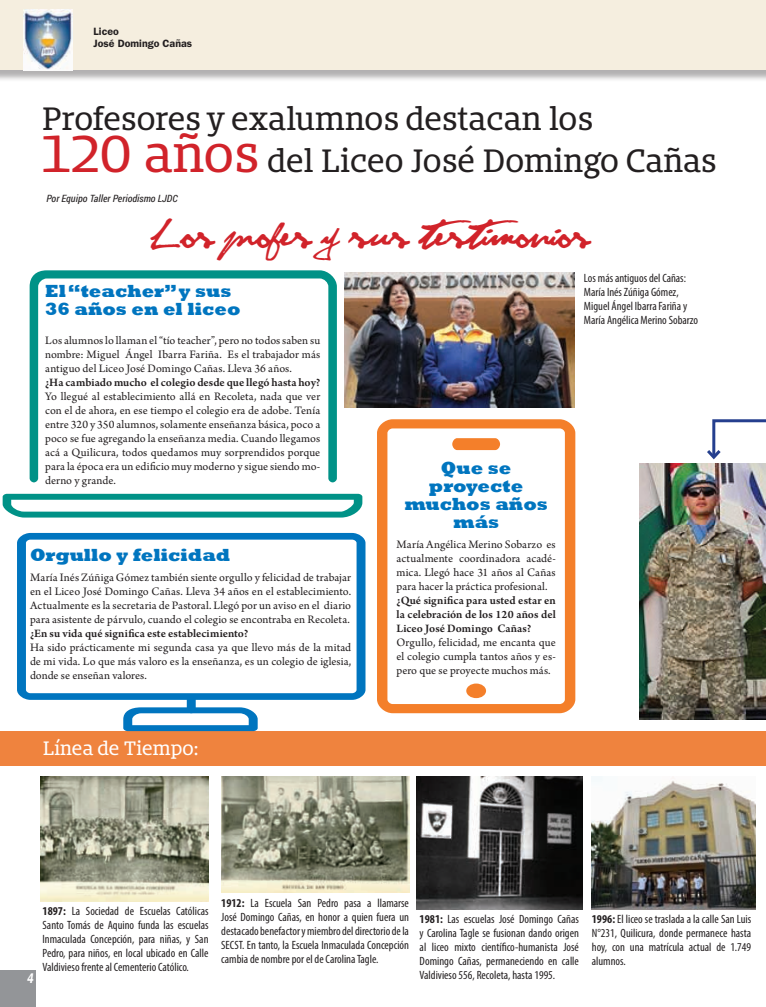
<style>
.page{position:relative;width:766px;height:1007px;background:#fff}
.page>*{position:absolute;margin:0;border:0;box-sizing:border-box;transform-origin:0 0}
.t1{font:36px "Cutty Fruty";color:#d1232a}
.t2{font:30px/42px "Bommer Slab";letter-spacing:-.005em;color:#231f20}
.t3{font:800 18px/18px "Rockwell";color:#0075bf}
.t4{font:18px "Bommer Slab";color:#fff}
.t5{font:italic 600 14.1px "Franklin Gothic";color:#fff;scale:.75 1}
.t6{font:12px/14px "Arno Pro";color:#231f20;text-align:justify}
.t7{font:condensed 12px/14px "Myriad Pro";color:#231f20;text-align:justify}
.t8{font:600 12px/14px "Arno Pro";color:#231f20;text-align:justify}
.t9{font:600 10.6px/12.7px "Franklin Gothic";color:#231f20}
.t10{font:italic 10px "Roboto Condensed";letter-spacing:.005em;color:#231f20}
.s1{font-size:48px;color:#d1232a}
.s2{font-weight:700}
</style>
<div class="page">
<div style="left:0;top:969px;width:35px;height:37px;background:#939598"></div>
<div style="left:0;top:731px;width:765px;height:34px;background:#ef833e"></div>
<img style="left:41px;top:776px;width:167px;height:125px">
<img style="left:221px;top:776px;width:188px;height:116px">
<img style="left:416px;top:776px;width:166px;height:133px">
<img style="left:591px;top:776px;width:164px;height:133px">
<img style="left:639px;top:463px;width:126px;height:256px">
<svg style="left:30px;top:270px;width:307px;height:212px"></svg>
<svg style="left:3px;top:493px;width:359px;height:24px"></svg>
<svg style="left:377px;top:419px;width:198px;height:294px"></svg>
<div style="left:466px;top:683px;width:20px;height:15px;background:#f47f2a;border-radius:50%"></div>
<svg style="left:452px;top:438px;width:48px;height:12px"></svg>
<svg style="left:17px;top:533px;width:348px;height:174px"></svg>
<svg style="left:123px;top:707px;width:134px;height:24px"></svg>
<svg style="left:703px;top:419px;width:62px;height:50px"></svg>
<div style="left:0;top:0;width:765px;height:82px;background:#231f20;opacity:.35"></div>
<div style="left:0;top:0;width:765px;height:69px;background:#f5eedf"></div>
<img style="left:344px;top:273px;width:230px;height:134px">
<img style="left:24px;top:10px;width:49px;height:60px">
<p class="t9" style="left:94px;top:25px;width:100px">Liceo<br>José Domingo Cañas</p>
<h2 class="t2" style="left:43px;top:98px;width:675px">Profesores y exalumnos destacan los<br><span class="s1">120 años</span> del Liceo José Domingo Cañas</h2>
<p class="t10" style="left:46px;top:191px;width:133px">Por Equipo Taller Periodismo LJDC</p>
<h1 class="t1" style="left:149px;top:217px;width:443px">Los profes y sus testimonios</h1>
<h3 class="t3" style="left:45px;top:282px;width:197px">El “teacher” y sus<br>36 años en el liceo</h3>
<p class="t6" style="left:45px;top:334px;width:276px">Los alumnos lo llaman el “tío teacher”, pero no todos saben su nombre: Miguel Ángel Ibarra Fariña. Es el trabajador más antiguo del Liceo José Domingo Cañas. Lleva 36 años.</p>
<p class="t8" style="left:45px;top:376px;width:276px">¿Ha cambiado mucho el colegio desde que llegó hasta hoy?</p>
<p class="t6" style="left:45px;top:390px;width:276px">Yo llegué al establecimiento allá en Recoleta, nada que ver con el de ahora, en ese tiempo el colegio era de adobe. Tenía entre 320 y 350 alumnos, solamente enseñanza básica, poco a poco se fue agregando la enseñanza media. Cuando llegamos acá a Quilicura, todos quedamos muy sorprendidos porque para la época era un edificio muy moderno y sigue siendo mo&shy;derno y grande.</p>
<h3 class="t3" style="left:30px;top:546px;width:202px">Orgullo y felicidad</h3>
<p class="t6" style="left:30px;top:571px;width:322px">María Inés Zúñiga Gómez también siente orgullo y felicidad de trabajar en el Liceo José Domingo Cañas. Lleva 34 años en el establecimiento.<br>Actualmente es la secretaria de Pastoral. Llegó por un aviso en el diario para asistente de párvulo, cuando el colegio se encontraba en Recoleta.</p>
<p class="t8" style="left:30px;top:627px;width:220px">¿En su vida qué significa este establecimiento?</p>
<p class="t6" style="left:30px;top:641px;width:322px">Ha sido prácticamente mi segunda casa ya que llevo más de la mitad de mi vida. Lo que más valoro es la enseñanza, es un colegio de iglesia, donde se enseñan valores.</p>
<h3 class="t4" style="left:43px;top:734px;width:157px">Línea de Tiempo:</h3>
<p class="t7" style="left:584px;top:270px;width:116px;text-align:left">Los más antiguos del Cañas:<br>María Inés Zúñiga Gómez,<br>Miguel Ángel Ibarra Fariña y<br>María Angélica Merino Sobarzo</p>
<h3 class="t3" style="left:404px;top:459px;width:145px;text-align:center">Que se proyecte muchos años más</h3>
<p class="t6" style="left:396px;top:538px;width:161px">María Angélica Merino Sobarzo es actualmente coordinadora acadé&shy;mica. Llegó hace 31 años al Cañas para hacer la práctica profesional.</p>
<p class="t8" style="left:396px;top:594px;width:161px">¿Qué significa para usted estar en la celebración de los 120 años del Liceo José Domingo Cañas?</p>
<p class="t6" style="left:396px;top:636px;width:161px">Orgullo, felicidad, me encanta que el colegio cumpla tantos años y es&shy;pero que se proyecte muchos más.</p>
<p class="t5" style="left:27px;top:969px;width:10px">4</p>
<p class="t7" style="left:43px;top:903px;width:167px"><span class="s2">1897:</span> La Sociedad de Escuelas Católicas Santo Tomás de Aquino funda las escuelas Inmaculada Concepción, para niñas, y San Pedro, para niños, en local ubicado en Calle Valdivieso frente al Cementerio Católico.</p>
<p class="t7" style="left:221px;top:896px;width:189px"><span class="s2">1912:</span> La Escuela San Pedro pasa a llamarse José Domingo Cañas, en honor a quien fuera un destacado benefactor y miembro del directorio de la SECST. En tanto, la Escuela Inmaculada Concepción cambia de nombre por el de Carolina Tagle.</p>
<p class="t7" style="left:419px;top:911px;width:161px"><span class="s2">1981:</span> Las escuelas José Domingo Cañas y Carolina Tagle se fusionan dando origen al liceo mixto científico-humanista José Domingo Cañas, permaneciendo en calle Valdivieso 556, Recoleta, hasta 1995.</p>
<p class="t7" style="left:591px;top:911px;width:161px"><span class="s2">1996:</span> El liceo se traslada a la calle San Luis N°231, Quilicura, donde permanece hasta hoy, con una matrícula actual de 1.749 alumnos.</p>
</div>
